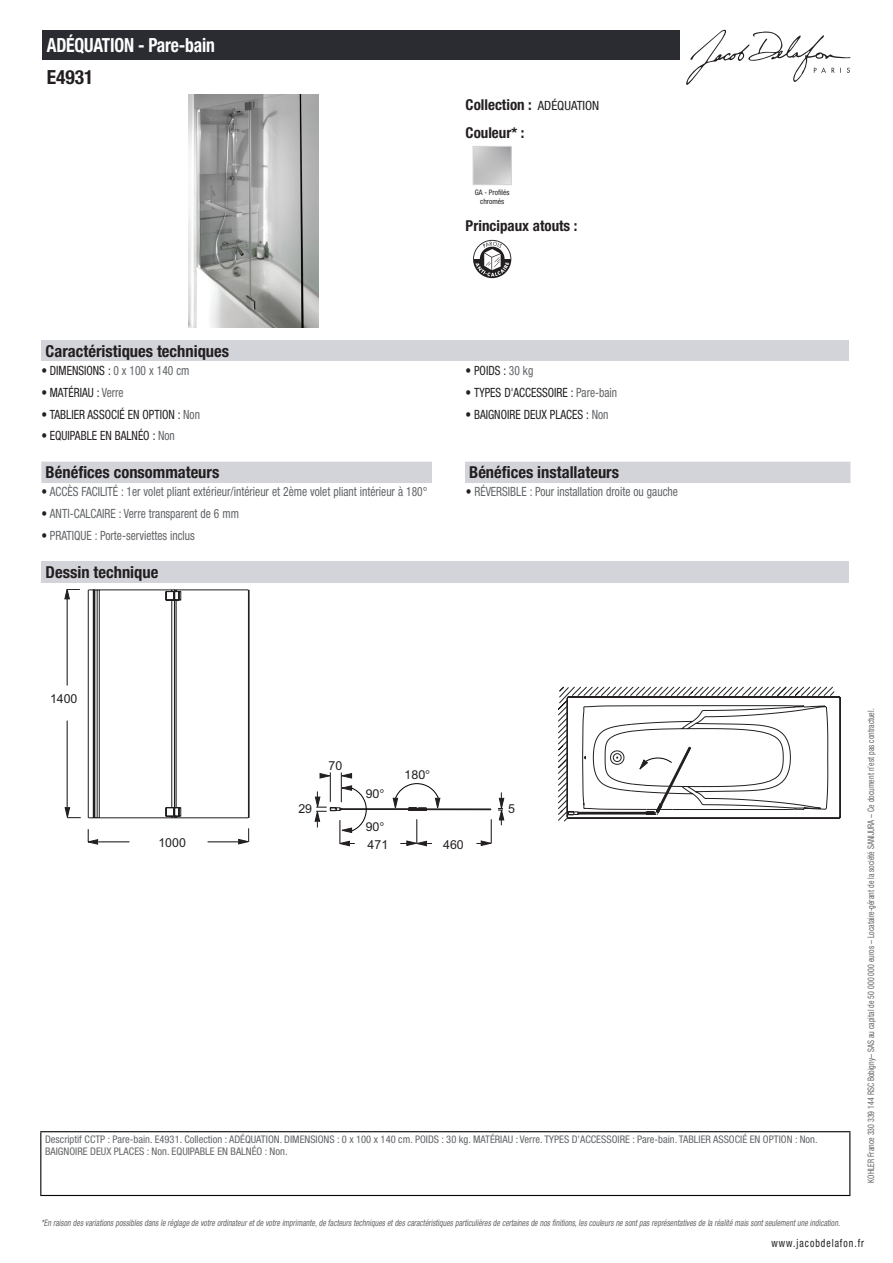
<style>
.page{position:relative;width:893px;height:1263px;background:#fff}
.page>*{position:absolute;margin:0;border:0;box-sizing:border-box;transform-origin:0 0}
.t1{font:700 condensed 19.5px "Helvetica Neue LT Std";letter-spacing:-.01em;color:#fff;scale:.9 1}
.t2{font:700 condensed 19.5px "Helvetica Neue LT Std";color:#231f20}
.t3{font:700 condensed 16.5px "Helvetica Neue LT Std";color:#231f20}
.t4{font:700 condensed 15px/27.8px "Helvetica Neue LT Std";color:#231f20}
.t5{font:condensed 12.75px "Helvetica Neue LT Std";color:#626568;scale:.9 1}
.t6{font:condensed 12.75px "Helvetica Neue LT Std";color:#231f20;scale:.9 1}
.t7{font:12.45px "Arial";color:#231f20}
.t8{font:12.45px "Helvetica Neue LT Std";color:#231f20}
.t9{font:condensed 11.25px "Helvetica Neue LT Std";letter-spacing:.1em;color:#231f20;scale:.87 1}
.t10{font:condensed 10.5px/12px "Helvetica Neue LT Std";color:#626568}
.t11{font:italic condensed 9px "Helvetica Neue LT Std";color:#626568;scale:.87 1}
.t12{font:condensed 9px "Helvetica Neue LT Std";color:#626568;scale:.87 1}
.t13{font:condensed 7.5px/9px "Helvetica Neue LT Std";color:#231f20;text-align:center}
.s1{font-weight:400;font-size:12.75px}
.s2{color:#626568}
.s3{color:#231f20}
</style>
<div class="page">
<svg style="left:686px;top:30px;width:164px;height:55px"></svg>
<img style="left:188px;top:95px;width:131px;height:232px">
<div style="left:473px;top:146px;width:39px;height:39px;border:1px solid #d3d4da"></div>
<svg style="left:473px;top:240px;width:38px;height:38px"></svg>
<div style="left:41px;top:340px;width:808px;height:21px;background:#d3d4da"></div>
<div style="left:41px;top:462px;width:809px;height:21px;background:#d3d4da"></div>
<div style="left:432px;top:462px;width:33px;height:21px;background:#fff"></div>
<div style="left:41px;top:561px;width:808px;height:22px;background:#d3d4da"></div>
<hr style="left:98px;top:841px;width:31px;height:1px;background:#231f20">
<hr style="left:208px;top:841px;width:31px;height:1px;background:#231f20">
<svg style="left:238px;top:828px;width:12px;height:17px"></svg>
<svg style="left:87px;top:829px;width:12px;height:16px"></svg>
<svg style="left:64px;top:807px;width:17px;height:12px"></svg>
<svg style="left:64px;top:589px;width:16px;height:11px"></svg>
<hr style="left:67px;top:721px;width:1px;height:87px;background:#231f20">
<hr style="left:67px;top:598px;width:1px;height:87px;background:#231f20">
<svg style="left:87px;top:589px;width:163px;height:230px"></svg>
<svg style="left:314px;top:686px;width:527px;height:161px"></svg>
<div style="left:43px;top:30px;width:637px;height:30px;background:#2a2c32"></div>
<hr style="left:40px;top:1131px;width:810px;height:1px;background:#040503">
<hr style="left:40px;top:1132px;width:1px;height:63px;background:#040503">
<hr style="left:849px;top:1132px;width:1px;height:63px;background:#040503">
<hr style="left:40px;top:1195px;width:810px;height:1px;background:#040503">
<h1 class="t1" style="left:47px;top:33px;width:188px">ADÉQUATION - Pare-bain</h1>
<h1 class="t2" style="left:47px;top:65px;width:48px">E4931</h1>
<h3 class="t4" style="left:466px;top:90px;width:135px">Collection : <span class="s1">ADÉQUATION<br></span>Couleur* :</h3>
<p class="t13" style="left:475px;top:187px;width:36px">GA - Profilés chromés</p>
<h3 class="t4" style="left:466px;top:212px;width:113px">Principaux atouts :</h3>
<h2 class="t3" style="left:46px;top:341px;width:185px">Caractéristiques techniques</h2>
<h3 class="t6" style="left:41px;top:363px;width:166px">• DIMENSIONS : <span class="s2">0 x 100 x 140 cm</span></h3>
<h3 class="t6" style="left:466px;top:363px;width:77px">• POIDS : <span class="s2">30 kg</span></h3>
<h3 class="t6" style="left:41px;top:385px;width:93px">• MATÉRIAU : <span class="s2">Verre</span></h3>
<h3 class="t6" style="left:466px;top:385px;width:170px">• TYPES D'ACCESSOIRE : <span class="s2">Pare-bain</span></h3>
<h3 class="t6" style="left:41px;top:407px;width:178px">• TABLIER ASSOCIÉ EN OPTION : <span class="s2">Non</span></h3>
<h3 class="t6" style="left:466px;top:407px;width:160px">• BAIGNOIRE DEUX PLACES : <span class="s2">Non</span></h3>
<h3 class="t6" style="left:41px;top:428px;width:150px">• EQUIPABLE EN BALNÉO : <span class="s2">Non</span></h3>
<h2 class="t3" style="left:46px;top:462px;width:175px">Bénéfices consommateurs</h2>
<h2 class="t3" style="left:469px;top:462px;width:151px">Bénéfices installateurs</h2>
<h3 class="t5" style="left:41px;top:484px;width:430px"><span class="s3">•</span> ACCÈS FACILITÉ : 1er volet pliant extérieur/intérieur et 2ème volet pliant intérieur à 180°</h3>
<h3 class="t5" style="left:466px;top:484px;width:237px"><span class="s3">•</span> RÉVERSIBLE : Pour installation droite ou gauche</h3>
<h3 class="t5" style="left:41px;top:506px;width:221px"><span class="s3">•</span> ANTI-CALCAIRE : Verre transparent de 6 mm</h3>
<h3 class="t5" style="left:41px;top:528px;width:172px"><span class="s3">•</span> PRATIQUE : Porte-serviettes inclus</h3>
<h2 class="t3" style="left:46px;top:562px;width:114px">Dessin technique</h2>
<h3 class="t7" style="left:50px;top:690px;width:29px">1400</h3>
<h3 class="t7" style="left:158px;top:834px;width:29px">1000</h3>
<h3 class="t7" style="left:329px;top:757px;width:15px">70</h3>
<h3 class="t8" style="left:405px;top:767px;width:27px">180°</h3>
<h3 class="t8" style="left:366px;top:786px;width:20px">90°</h3>
<h3 class="t8" style="left:366px;top:819px;width:20px">90°</h3>
<h3 class="t7" style="left:298px;top:800px;width:15px">29</h3>
<h3 class="t7" style="left:508px;top:800px;width:8px">5</h3>
<h3 class="t7" style="left:368px;top:836px;width:22px">471</h3>
<h3 class="t7" style="left:443px;top:836px;width:22px">460</h3>
<p class="t10" style="left:45px;top:1134px;width:774px">Descriptif CCTP : Pare-bain. E4931. Collection : ADÉQUATION. DIMENSIONS : 0 x 100 x 140 cm. POIDS : 30 kg. MATÉRIAU : Verre. TYPES D'ACCESSOIRE : Pare-bain. TABLIER ASSOCIÉ EN OPTION : Non.<br>BAIGNOIRE DEUX PLACES : Non. EQUIPABLE EN BALNÉO : Non.</p>
<p class="t12" style="left:866px;top:1183px;width:547px;rotate:-90deg">KOHLER France 330 339 144 RSC Bobigny– SAS au capital de 50 000 000 euros – Locataire-gérant de la société SANIJURA – Ce document n’est pas contractuel.</p>
<p class="t11" style="left:41px;top:1217px;width:922px">*En raison desvariationspossiblesdansle réglage de votre ordinateuretde votre imprimante,de facteurstechniquesetdescaractéristiquesparticulièresde certainesde nosfinitions,lescouleursne sontpasreprésentativesde la réalité maissontseulementune indication.</p>
<p class="t9" style="left:772px;top:1237px;width:108px">www.jacobdelafon.fr</p>
</div>
